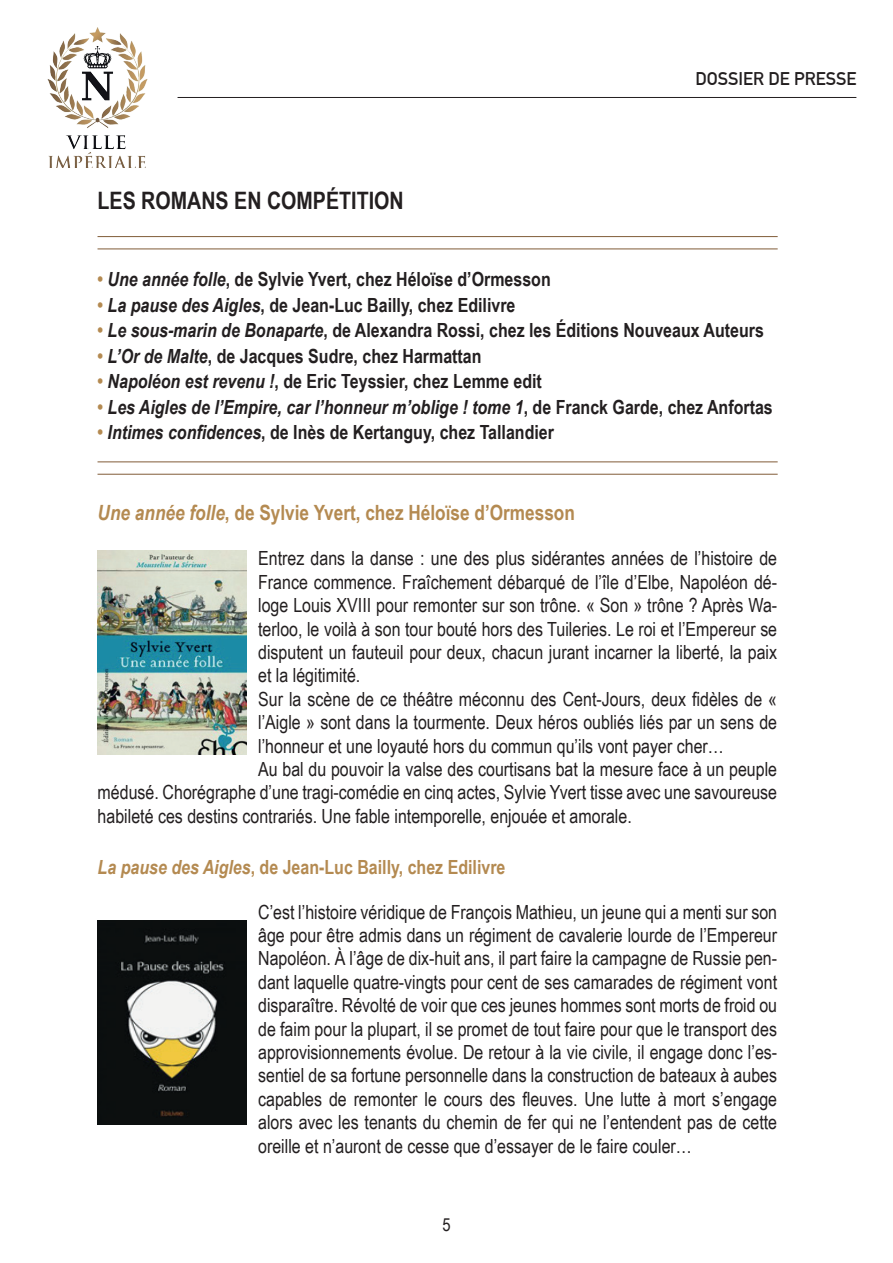
<style>
.page{position:relative;width:893px;height:1263px;background:#fff}
.page>*{position:absolute;margin:0;border:0;box-sizing:border-box;transform-origin:0 0}
.t1{font:700 24px "Arial Narrow";color:#231f20}
.t2{font:700 21px "Arial Narrow";color:#b48a51}
.t3{font:19.5px/23.4px "Arial Narrow";color:#231f20;text-align:justify}
.t4{font:700 19.5px "Arial Narrow";color:#231f20}
.t5{font:italic 700 19.5px "Arial Narrow";color:#231f20}
.t6{font:700 19.5px "Arial Narrow";color:#b48a51}
.t7{font:700 18px "DIN Alternate";color:#231f20}
.t8{font:18px "Arial Narrow";color:#231f20}
.s1{color:#b48a51}
.s2{font-style:italic}
.s3{font-style:normal;color:#b48a51}
.s4{font-style:normal}
</style>
<div class="page">
<img style="left:47px;top:27px;width:101px;height:141px">
<hr style="left:178px;top:97px;width:678px;height:1px;background:#231f20">
<hr style="left:98px;top:236px;width:680px;height:1px;background:#815c38">
<hr style="left:98px;top:249px;width:680px;height:1px;background:#815c38">
<hr style="left:98px;top:461px;width:680px;height:1px;background:#815c38">
<hr style="left:98px;top:474px;width:680px;height:1px;background:#815c38">
<img style="left:98px;top:551px;width:149px;height:204px">
<img style="left:98px;top:920px;width:149px;height:204px">
<p class="t1" style="left:98px;top:186px;width:308px">LES ROMANS EN COMPÉTITION</p>
<p class="t7" style="left:695px;top:68px;width:162px">DOSSIER DE PRESSE</p>
<p class="t4" style="left:98px;top:268px;width:455px"><span class="s1">•</span> <span class="s2">Une année folle</span>, de Sylvie Yvert, chez Héloïse d’Ormesson</p>
<p class="t4" style="left:98px;top:294px;width:419px"><span class="s1">•</span> <span class="s2">La pause des Aigles</span>, de Jean-Luc Bailly, chez Edilivre</p>
<p class="t4" style="left:98px;top:319px;width:668px"><span class="s1">•</span> <span class="s2">Le sous-marin de Bonaparte</span>, de Alexandra Rossi, chez les Éditions Nouveaux Auteurs</p>
<p class="t4" style="left:98px;top:345px;width:385px"><span class="s1">•</span> <span class="s2">L’Or de Malte</span>, de Jacques Sudre, chez Harmattan</p>
<p class="t4" style="left:98px;top:370px;width:446px"><span class="s1">•</span> <span class="s2">Napoléon est revenu !</span>, de Eric Teyssier, chez Lemme edit</p>
<p class="t5" style="left:98px;top:396px;width:677px"><span class="s3">•</span> Les Aigles de l’Empire, car l’honneur m’oblige ! tome 1<span class="s4">, de Franck Garde, chez Anfortas</span></p>
<p class="t4" style="left:98px;top:421px;width:458px"><span class="s1">•</span> <span class="s2">Intimes confidences</span>, de Inès de Kertanguy, chez Tallandier</p>
<p class="t2" style="left:98px;top:501px;width:479px"><span class="s2">Une année folle</span>, de Sylvie Yvert, chez Héloïse d’Ormesson</p>
<p class="t3" style="left:258px;top:547px;width:520px">Entrez dans la danse : une des plus sidérantes années de l’histoire de</p>
<p class="t3" style="left:258px;top:570px;width:521px">France commence. Fraîchement débarqué de l’île d’Elbe, Napoléon dé-</p>
<p class="t3" style="left:258px;top:593px;width:521px">loge Louis XVIII pour remonter sur son trône. « Son » trône ? Après Wa-</p>
<p class="t3" style="left:258px;top:617px;width:521px">terloo, le voilà à son tour bouté hors des Tuileries. Le roi et l’Empereur se</p>
<p class="t3" style="left:258px;top:640px;width:520px">disputent un fauteuil pour deux, chacun jurant incarner la liberté, la paix</p>
<p class="t3" style="left:258px;top:664px;width:104px">et la légitimité.</p>
<p class="t3" style="left:258px;top:687px;width:520px">Sur la scène de ce théâtre méconnu des Cent-Jours, deux fidèles de «</p>
<p class="t3" style="left:258px;top:710px;width:520px">l’Aigle » sont dans la tourmente. Deux héros oubliés liés par un sens de</p>
<p class="t3" style="left:258px;top:734px;width:467px">l’honneur et une loyauté hors du commun qu’ils vont payer cher…</p>
<p class="t3" style="left:258px;top:757px;width:521px">Au bal du pouvoir la valse des courtisans bat la mesure face à un peuple</p>
<p class="t3" style="left:98px;top:781px;width:681px">médusé. Chorégraphe d’une tragi-comédie en cinq actes, Sylvie Yvert tisse avec une savoureuse</p>
<p class="t3" style="left:98px;top:804px;width:536px">habileté ces destins contrariés. Une fable intemporelle, enjouée et amorale.</p>
<p class="t6" style="left:98px;top:855px;width:409px"><span class="s2">La pause des Aigles</span>, de Jean-Luc Bailly, chez Edilivre</p>
<p class="t3" style="left:258px;top:900px;width:521px">C’est l’histoire véridique de François Mathieu, un jeune qui a menti sur son âge pour être admis dans un régiment de cavalerie lourde de l’Empereur Napoléon. À l’âge de dix-huit ans, il part faire la campagne de Russie pen&shy;dant laquelle quatre-vingts pour cent de ses camarades de régiment vont disparaître. Révolté de voir que ces jeunes hommes sont morts de froid ou de faim pour la plupart, il se promet de tout faire pour que le transport des approvisionnements évolue. De retour à la vie civile, il engage donc l’es&shy;sentiel de sa fortune personnelle dans la construction de bateaux à aubes capables de remonter le cours des fleuves. Une lutte à mort s’engage alors avec les tenants du chemin de fer qui ne l’entendent pas de cette oreille et n’auront de cesse que d’essayer de le faire couler…</p>
<p class="t8" style="left:442px;top:1214px;width:10px">5</p>
</div>
